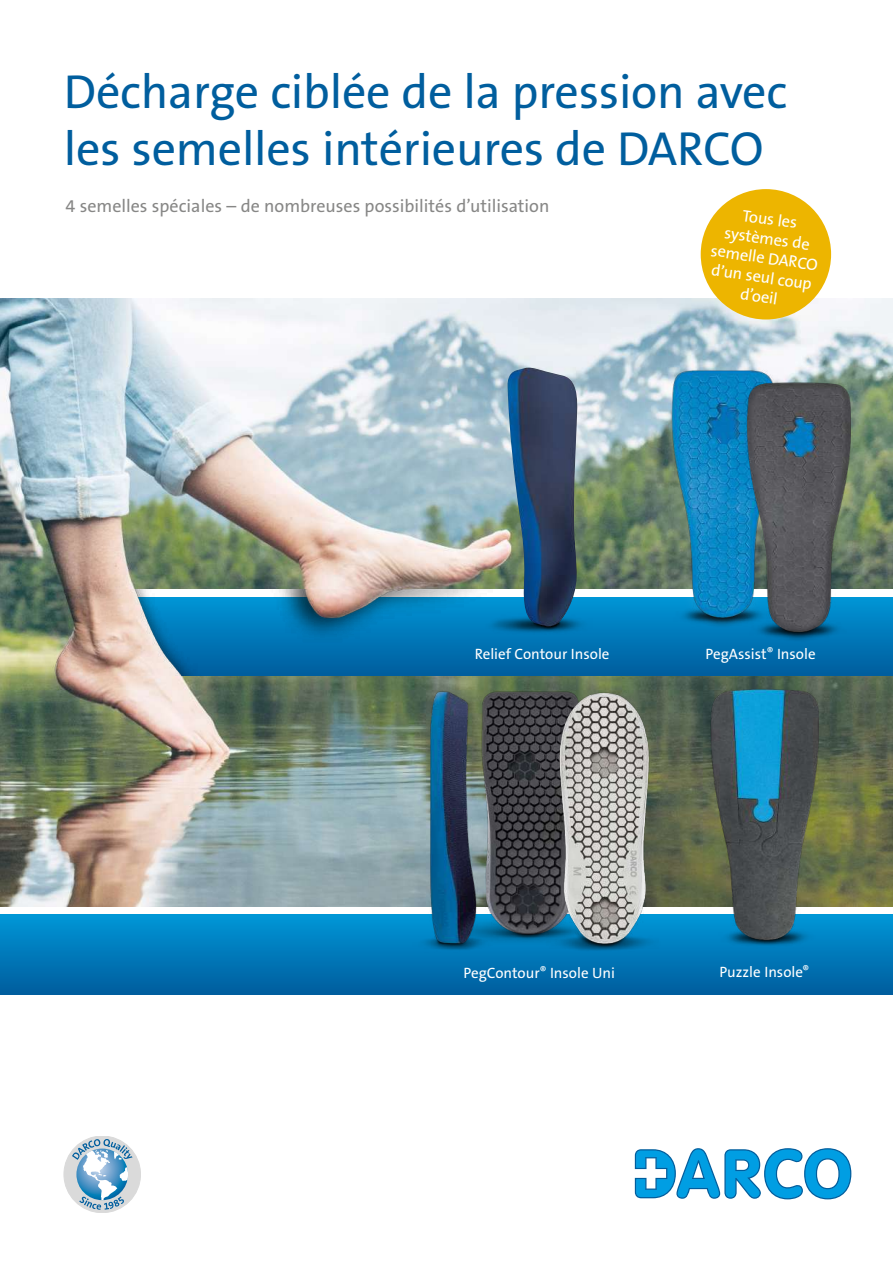
<style>
.page{position:relative;width:893px;height:1263px;background:#fff}
.page>*{position:absolute;margin:0;border:0;box-sizing:border-box;transform-origin:0 0}
.t1{font:48px/57px "The Sans B Plus W5 Plain";letter-spacing:-.005em;color:#005e9e}
.t2{font:18px "The Sans B Plus W5 Plain";color:#878786}
.t3{font:16.5px/19.5px "The Sans B Plus W5 Plain";color:#fff;text-align:center}
.t4{font:15px "The Sans B Plus W5 Plain";color:#fff}
</style>
<div class="page">
<img style="left:0;top:298px;width:893px;height:608px">
<div style="left:108px;top:595px;width:785px;height:80px;background:linear-gradient(to bottom,#0097d7,#005e9e)"></div>
<div style="left:111px;top:589px;width:782px;height:8px;background:#fff"></div>
<div style="left:0;top:914px;width:893px;height:80px;background:linear-gradient(to bottom,#0097d7,#005e9f)"></div>
<img style="left:700px;top:683px;width:129px;height:267px">
<img style="left:710px;top:683px;width:109px;height:271px">
<img style="left:477px;top:359px;width:135px;height:284px">
<img style="left:507px;top:368px;width:73px;height:259px">
<div style="left:671px;top:593px;width:103px;height:45px;background:#007aba"></div>
<div style="left:658px;top:357px;width:130px;height:274px;background:#fff;opacity:.1"></div>
<img style="left:671px;top:363px;width:105px;height:268px">
<img style="left:850px;top:376px;width:18px;height:271px">
<img style="left:726px;top:376px;width:124px;height:271px">
<img style="left:27px;top:589px;width:490px;height:87px">
<img style="left:476px;top:670px;width:116px;height:275px">
<img style="left:395px;top:683px;width:120px;height:288px">
<img style="left:428px;top:683px;width:49px;height:267px">
<img style="left:545px;top:674px;width:115px;height:293px">
<img style="left:558px;top:674px;width:93px;height:293px">
<div style="left:701px;top:189px;width:130px;height:130px;background:#edb500;border-radius:50%"></div>
<svg style="left:64px;top:1136px;width:77px;height:77px"></svg>
<svg style="left:635px;top:1148px;width:216px;height:51px"></svg>
<h1 class="t1" style="left:64px;top:63px;width:725px">Décharge ciblée de la pression avec les semelles intérieures de DARCO</h1>
<p class="t2" style="left:66px;top:195px;width:485px">4 semelles spéciales – de nombreuses possibilités d’utilisation</p>
<p class="t3" style="left:718px;top:202px;width:109px;rotate:8deg">Tous les systèmes de semelle DARCO d’un seul coup d’oeil</p>
<p class="t4" style="left:475px;top:644px;width:136px">Relief Contour Insole</p>
<p class="t4" style="left:706px;top:644px;width:112px">PegAssist<sup>®</sup> Insole</p>
<p class="t4" style="left:464px;top:963px;width:153px">PegContour<sup>®</sup> Insole Uni</p>
<p class="t4" style="left:720px;top:963px;width:91px">Puzzle Insole<sup>®</sup></p>
</div>
